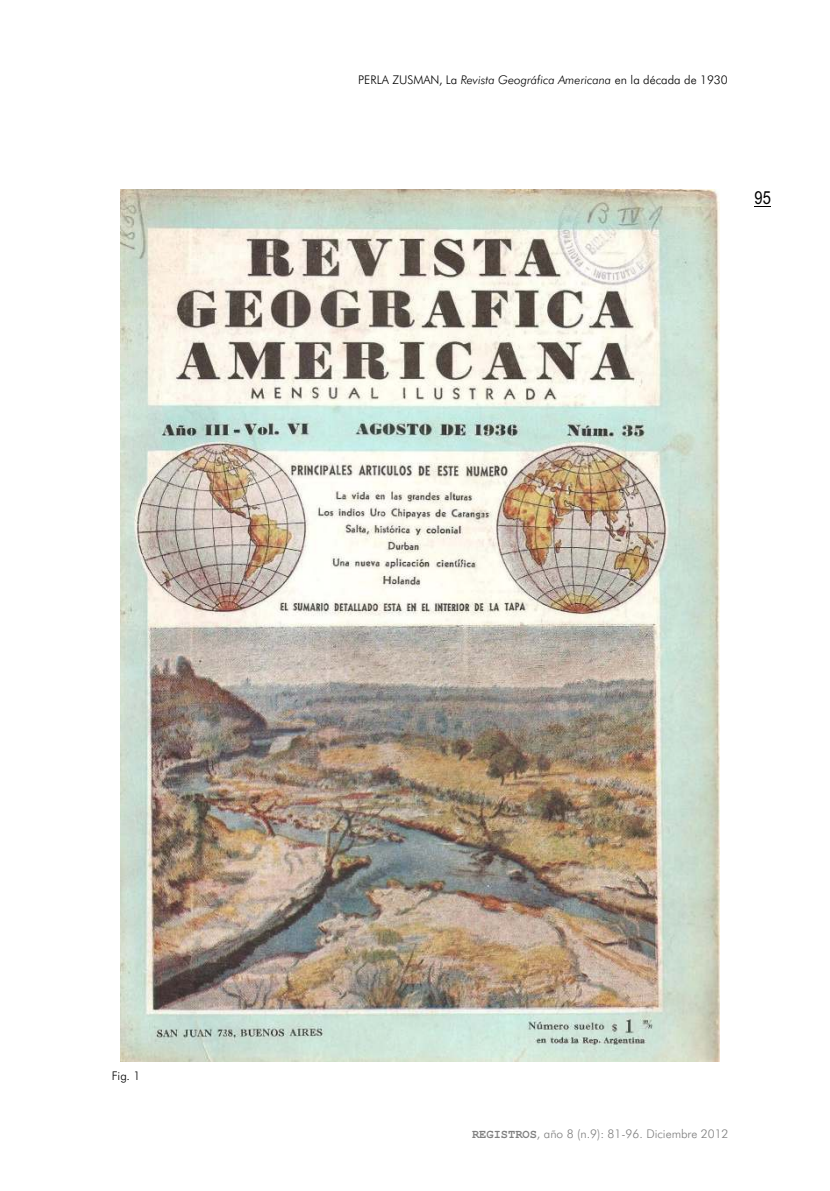
<style>
.page{position:relative;width:830px;height:1191px;background:#fff}
.page>*{position:absolute;margin:0;border:0;box-sizing:border-box;transform-origin:0 0}
.t1{font:18px "Arial Narrow";color:#000}
.t2{font:300 12px "Futura BT";color:#000}
.t3{font:300 12px "Futura BT";color:#808080}
.s1{font-style:italic}
.s2{font-family:"Courier New";font-weight:700}
</style>
<div class="page">
<img style="left:121px;top:189px;width:598px;height:872px">
<svg style="left:754px;top:206px;width:16px;height:1px"></svg>
<p class="t2" style="left:358px;top:75px;width:371px">PERLA ZUSMAN, La <span class="s1">Revista Geográfica Americana</span> en la década de 1930</p>
<h1 class="t1" style="left:754px;top:191px;width:18px">95</h1>
<p class="t2" style="left:112px;top:1070px;width:30px">Fig. 1</p>
<p class="t3" style="left:472px;top:1128px;width:258px"><span class="s2">REGISTROS</span>, año 8 (n.9): 81-96. Diciembre 2012</p>
</div>
